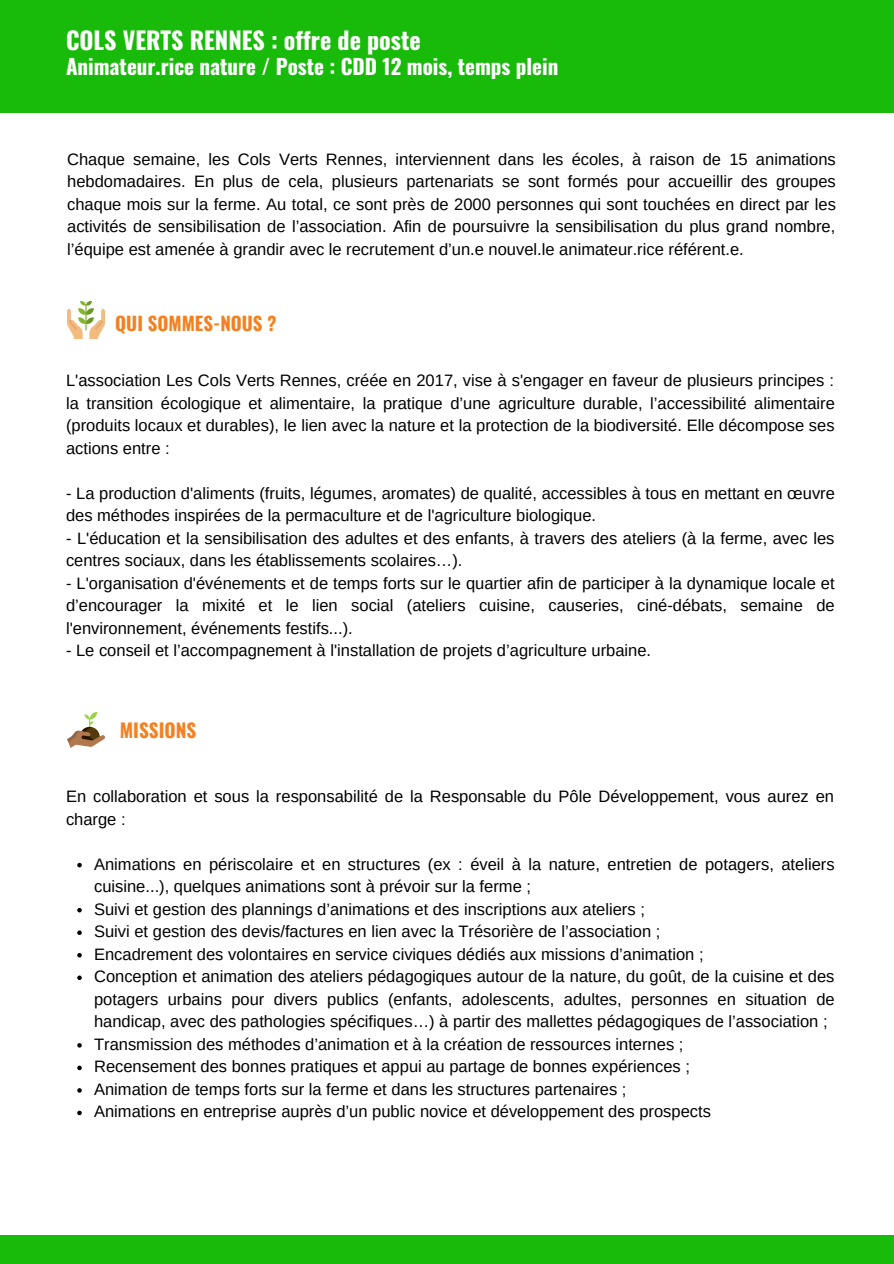
<style>
.page{position:relative;width:894px;height:1264px;background:#fff}
.page>*{position:absolute;margin:0;border:0;box-sizing:border-box;transform-origin:0 0}
.t1{font:700 24px "Oswald";color:#fff}
.t2{font:700 21px "Oswald";color:#fff}
.t3{font:700 19.05px "Oswald";color:#f38122}
.t4{font:700 18.75px "Oswald";color:#f38122}
.t5{font:16.5px/22.5px "Arimo";color:#000;text-align:justify}
</style>
<div class="page">
<img style="left:67px;top:712px;width:37px;height:36px">
<img style="left:67px;top:301px;width:38px;height:37px">
<div style="left:0;top:1235px;width:893px;height:28px;background:#19bb0a"></div>
<div style="left:0;top:0;width:893px;height:113px;background:#19bb0a"></div>
<svg style="left:77px;top:862px;width:5px;height:5px"></svg>
<svg style="left:77px;top:907px;width:5px;height:5px"></svg>
<svg style="left:77px;top:930px;width:5px;height:5px"></svg>
<svg style="left:77px;top:953px;width:5px;height:4px"></svg>
<svg style="left:77px;top:975px;width:5px;height:5px"></svg>
<svg style="left:77px;top:1043px;width:5px;height:4px"></svg>
<svg style="left:77px;top:1065px;width:5px;height:5px"></svg>
<svg style="left:77px;top:1088px;width:5px;height:4px"></svg>
<svg style="left:77px;top:1110px;width:5px;height:5px"></svg>
<p class="t1" style="left:66px;top:22px;width:356px">COLS VERTS RENNES : offre de poste</p>
<p class="t2" style="left:66px;top:50px;width:493px">Animateur.rice nature / Poste : CDD 12 mois, temps plein</p>
<p class="t5" style="left:67px;top:148px;width:770px">Chaque semaine, les Cols Verts Rennes, interviennent dans les écoles, à raison de 15 animations hebdomadaires. En plus de cela, plusieurs partenariats se sont formés pour accueillir des groupes chaque mois sur la ferme. Au total, ce sont près de 2000 personnes qui sont touchées en direct par les activités de sensibilisation de l’association. Afin de poursuivre la sensibilisation du plus grand nombre, l’équipe est amenée à grandir avec le recrutement d’un.e nouvel.le animateur.rice référent.e.</p>
<p class="t4" style="left:115px;top:308px;width:163px">QUI SOMMES-NOUS ?</p>
<p class="t5" style="left:66px;top:369px;width:770px">L'association Les Cols Verts Rennes, créée en 2017, vise à s'engager en faveur de plusieurs principes : la transition écologique et alimentaire, la pratique d’une agriculture durable, l’accessibilité alimentaire (produits locaux et durables), le lien avec la nature et la protection de la biodiversité. Elle décompose ses actions entre :</p>
<p class="t5" style="left:66px;top:481px;width:770px">- La production d'aliments (fruits, légumes, aromates) de qualité, accessibles à tous en mettant en œuvre des méthodes inspirées de la permaculture et de l'agriculture biologique.</p>
<p class="t5" style="left:66px;top:527px;width:769px">- L'éducation et la sensibilisation des adultes et des enfants, à travers des ateliers (à la ferme, avec les centres sociaux, dans les établissements scolaires…).</p>
<p class="t5" style="left:66px;top:572px;width:770px">- L'organisation d'événements et de temps forts sur le quartier afin de participer à la dynamique locale et d’encourager la mixité et le lien social (ateliers cuisine, causeries, ciné-débats, semaine de l'environnement, événements festifs...).</p>
<p class="t5" style="left:66px;top:639px;width:586px">- Le conseil et l’accompagnement à l'installation de projets d’agriculture urbaine.</p>
<p class="t3" style="left:120px;top:715px;width:78px">MISSIONS</p>
<p class="t5" style="left:66px;top:785px;width:769px">En collaboration et sous la responsabilité de la Responsable du Pôle Développement, vous aurez en charge :</p>
<p class="t5" style="left:94px;top:852px;width:741px">Animations en périscolaire et en structures (ex : éveil à la nature, entretien de potagers, ateliers cuisine...), quelques animations sont à prévoir sur la ferme ;</p>
<p class="t5" style="left:94px;top:897px;width:552px">Suivi et gestion des plannings d’animations et des inscriptions aux ateliers ;</p>
<p class="t5" style="left:94px;top:920px;width:567px">Suivi et gestion des devis/factures en lien avec la Trésorière de l’association ;</p>
<p class="t5" style="left:94px;top:942px;width:611px">Encadrement des volontaires en service civiques dédiés aux missions d’animation ;</p>
<p class="t5" style="left:94px;top:965px;width:742px">Conception et animation des ateliers pédagogiques autour de la nature, du goût, de la cuisine et des potagers urbains pour divers publics (enfants, adolescents, adultes, personnes en situation de handicap, avec des pathologies spécifiques…) à partir des mallettes pédagogiques de l’association ;</p>
<p class="t5" style="left:94px;top:1032px;width:590px">Transmission des méthodes d’animation et à la création de ressources internes ;</p>
<p class="t5" style="left:94px;top:1055px;width:597px">Recensement des bonnes pratiques et appui au partage de bonnes expériences ;</p>
<p class="t5" style="left:94px;top:1077px;width:533px">Animation de temps forts sur la ferme et dans les structures partenaires ;</p>
<p class="t5" style="left:94px;top:1100px;width:618px">Animations en entreprise auprès d’un public novice et développement des prospects</p>
</div>
